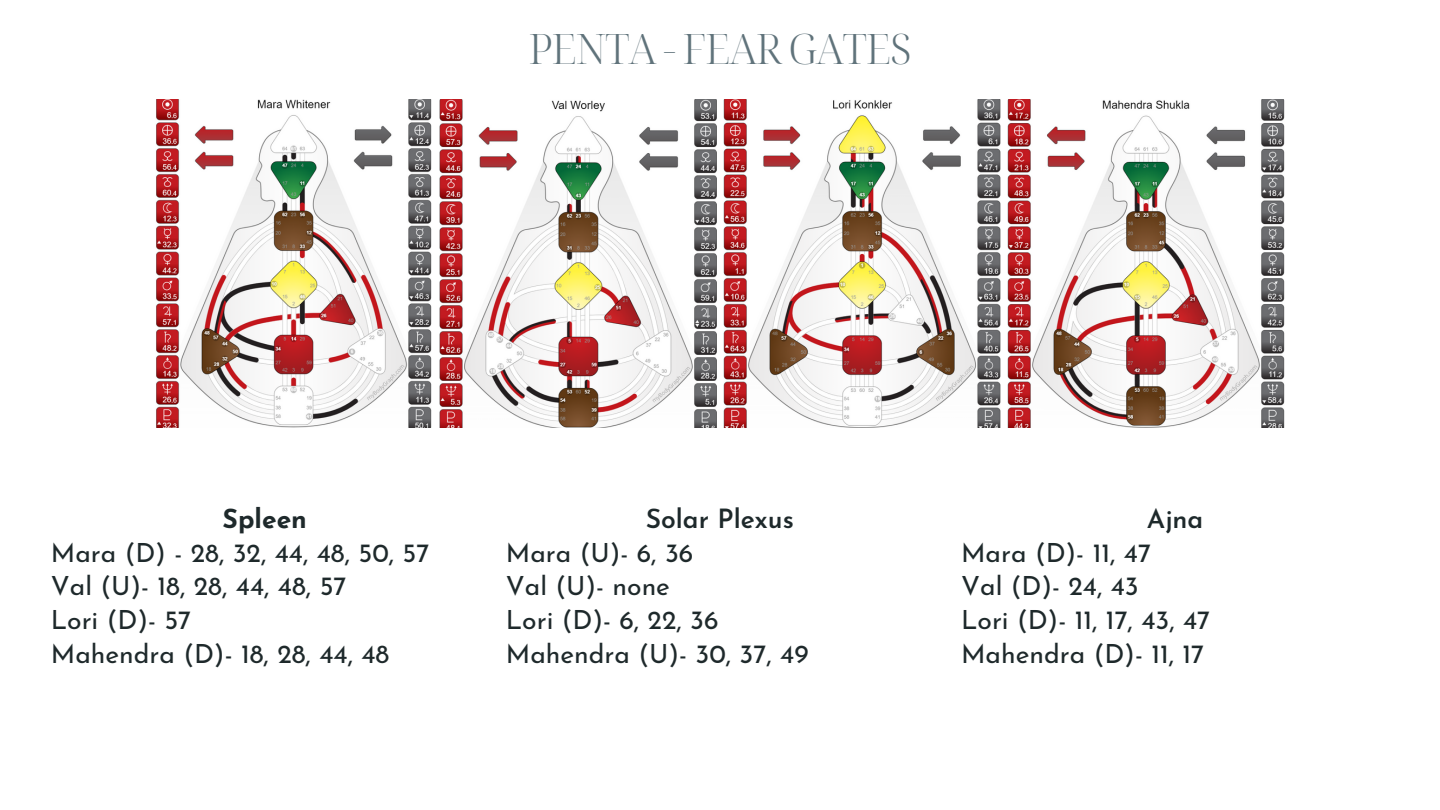
<style>
.page{position:relative;width:1440px;height:810px;background:#fff}
.page>*{position:absolute;margin:0;border:0;box-sizing:border-box;transform-origin:0 0}
.t1{font:300 42px "Noto Serif Display";letter-spacing:-.035em;color:#60737b}
.t2{font:26.5px "Josefin Sans";color:#1e292b}
.t3{font:600 26.5px "Josefin Sans";color:#1e292b}
.t4{font:700 26.5px "Josefin Sans";color:#1e292b}
</style>
<div class="page">
<img style="left:156px;top:100px;width:276px;height:328px">
<img style="left:439px;top:100px;width:277px;height:328px">
<img style="left:724px;top:100px;width:276px;height:328px">
<img style="left:1008px;top:100px;width:277px;height:328px">
<p class="t1" style="left:529px;top:19px;width:384px">PENTA - FEAR GATES</p>
<p class="t4" style="left:223px;top:508px;width:86px">Spleen</p>
<p class="t2" style="left:51px;top:542px;width:380px">Mara (D) - 28, 32, 44, 48, 50, 57</p>
<p class="t2" style="left:51px;top:575px;width:297px">Val (U)- 18, 28, 44, 48, 57</p>
<p class="t2" style="left:51px;top:609px;width:142px">Lori (D)- 57</p>
<p class="t2" style="left:51px;top:643px;width:340px">Mahendra (D)- 18, 28, 44, 48</p>
<p class="t3" style="left:646px;top:508px;width:150px">Solar Plexus</p>
<p class="t2" style="left:506px;top:542px;width:189px">Mara (U)- 6, 36</p>
<p class="t2" style="left:506px;top:575px;width:166px">Val (U)- none</p>
<p class="t2" style="left:506px;top:609px;width:214px">Lori (D)- 6, 22, 36</p>
<p class="t2" style="left:506px;top:643px;width:304px">Mahendra (U)- 30, 37, 49</p>
<p class="t3" style="left:1147px;top:508px;width:58px">Ajna</p>
<p class="t2" style="left:961px;top:542px;width:191px">Mara (D)- 11, 47</p>
<p class="t2" style="left:961px;top:575px;width:179px">Val (D)- 24, 43</p>
<p class="t2" style="left:961px;top:609px;width:251px">Lori (D)- 11, 17, 43, 47</p>
<p class="t2" style="left:961px;top:643px;width:245px">Mahendra (D)- 11, 17</p>
</div>
